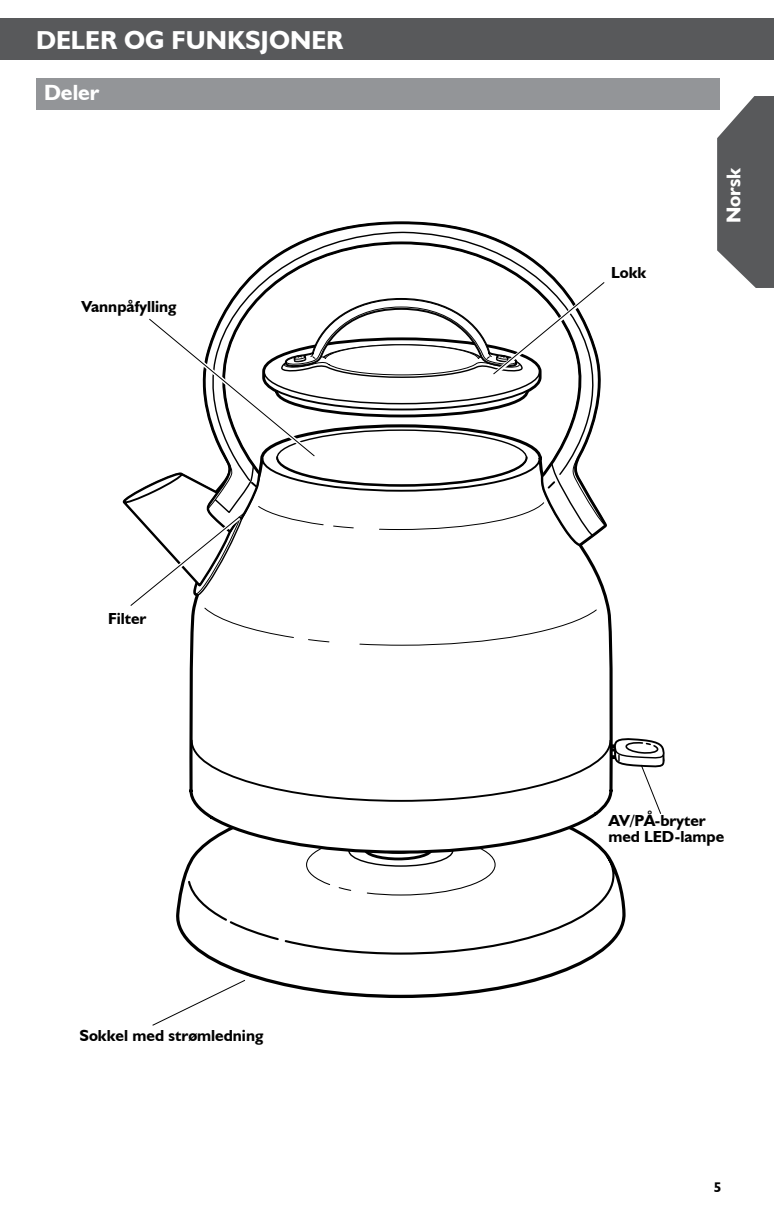
<style>
.page{position:relative;width:774px;height:1224px;background:#fff}
.page>*{position:absolute;margin:0;border:0;box-sizing:border-box;transform-origin:0 0}
.t1{font:700 26px "Humanist 521 BT";color:#fff}
.t2{font:700 22px "Humanist 521 BT";color:#fff}
.t3{font:700 20px "Humanist 521 BT";color:#fff}
.t4{font:700 16px/16px "Humanist 521 BT";color:#000}
.t5{font:700 14px "Humanist 521 BT";color:#000}
</style>
<div class="page">
<svg style="left:717px;top:96px;width:57px;height:192px;background:#6f6f71"></svg>
<div style="left:0;top:18px;width:774px;height:42px;background:#58595b"></div>
<div style="left:36px;top:78px;width:684px;height:32px;background:#939598"></div>
<svg style="left:176px;top:856px;width:450px;height:142px"></svg>
<svg style="left:306px;top:856px;width:190px;height:40px"></svg>
<svg style="left:193px;top:643px;width:420px;height:210px"></svg>
<svg style="left:190px;top:617px;width:422px;height:186px"></svg>
<svg style="left:204px;top:617px;width:394px;height:29px"></svg>
<svg style="left:252px;top:231px;width:299px;height:43px"></svg>
<svg style="left:152px;top:972px;width:104px;height:54px"></svg>
<svg style="left:594px;top:737px;width:70px;height:78px"></svg>
<svg style="left:122px;top:274px;width:489px;height:343px"></svg>
<h1 class="t1" style="left:36px;top:24px;width:309px">Deler og funksjoner</h1>
<h2 class="t2" style="left:44px;top:79px;width:57px">Deler</h2>
<p class="t4" style="left:81px;top:298px;width:97px">Vannpåfylling</p>
<p class="t4" style="left:108px;top:610px;width:40px">Filter</p>
<p class="t4" style="left:79px;top:1027px;width:185px">Sokkel med strømledning</p>
<p class="t4" style="left:611px;top:264px;width:37px">Lokk</p>
<p class="t3" style="left:721px;top:223px;width:57px;rotate:-90deg">Norsk</p>
<p class="t4" style="left:608px;top:812px;width:99px">AV/PÅ-bryter med LED</p>
<p class="t4" style="left:675px;top:828px;width:51px">-lampe</p>
<p class="t5" style="left:714px;top:1178px;width:9px">5</p>
</div>
